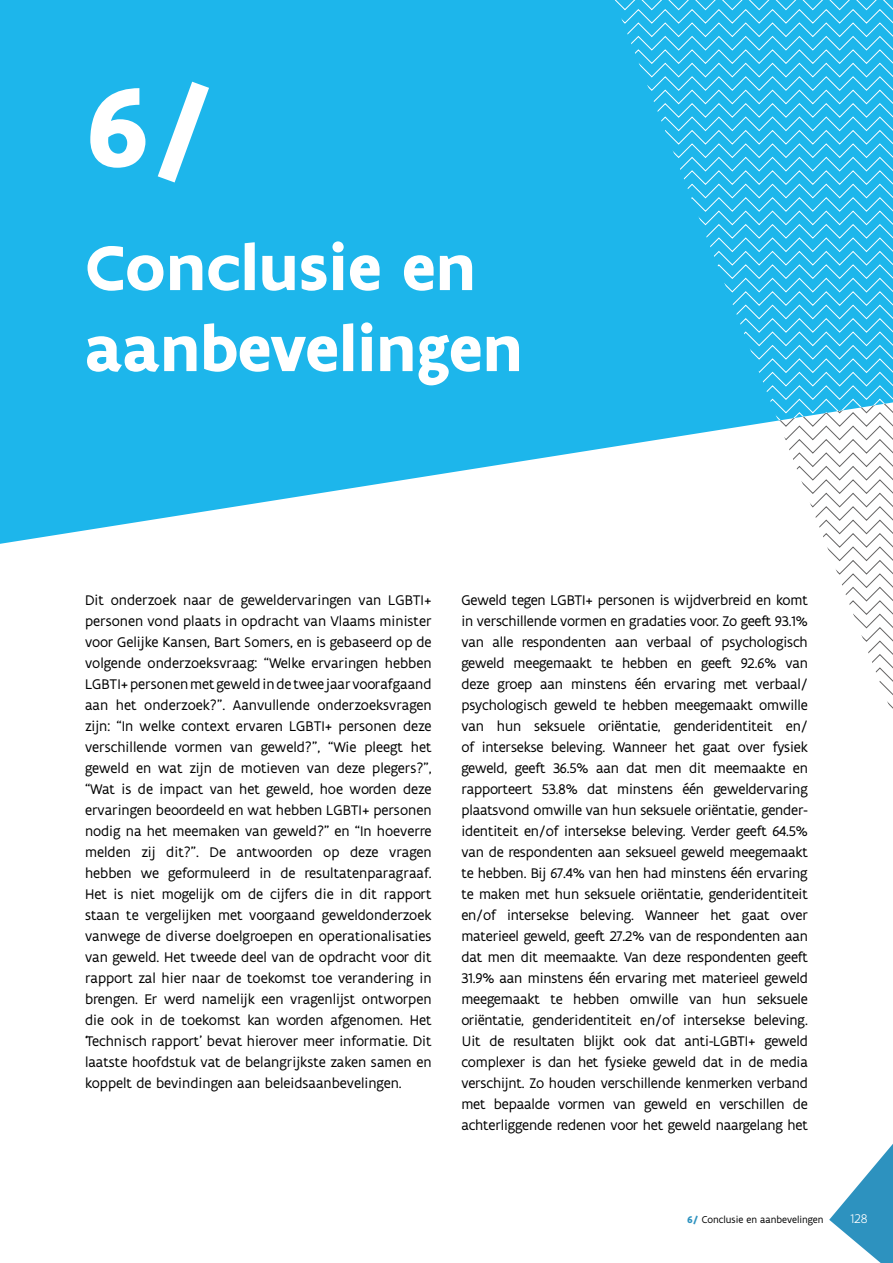
<style>
.page{position:relative;width:893px;height:1263px;background:#fff}
.page>*{position:absolute;margin:0;border:0;box-sizing:border-box;transform-origin:0 0}
.t1{font:700 120px "Flanders Art Sans";color:#fff}
._01_Hoofdstuk_30pt{font:700 67.5px/81px "Flanders Art Sans";color:#fff}
.Body_10pt{font:15px/21px "Flanders Art Sans";letter-spacing:-.01em;color:#000;text-align:justify}
.t2{font:300 13.5px "Flanders Art Sans";color:#fff}
.t3{font:10.5px "Flanders Art Sans";color:#000}
.s1{font-weight:700;color:#2d92bf}
</style>
<div class="page">
<svg style="left:829px;top:1144px;width:64px;height:119px"></svg>
<svg style="left:827px;top:544px;width:66px;height:165px"></svg>
<svg style="left:0;top:0;width:893px;height:544px;fill:#1db6eb"></svg>
<svg style="left:614px;top:0;width:279px;height:421px;background:#2fbbec"></svg>
<p class="t1" style="left:85px;top:51px;width:133px">6/</p>
<p class="_01_Hoofdstuk_30pt" style="left:85px;top:228px;width:439px">Conclusie en aanbevelingen</p>
<p class="Body_10pt" style="left:85px;top:590px;width:348px">Dit onderzoek naar de geweldervaringen van LGBTI+ personen vond plaats in opdracht van Vlaams minister voor Gelijke Kansen, Bart Somers, en is gebaseerd op de volgende onderzoeksvraag: “Welke ervaringen hebben LGBTI+ personen met geweld in de twee jaar voorafgaand aan het onderzoek?”. Aanvullende onderzoeksvragen zijn: “In welke context ervaren LGBTI+ personen deze verschillende vormen van geweld?”, “Wie pleegt het geweld en wat zijn de motieven van deze plegers?”, “Wat is de impact van het geweld, hoe worden deze ervaringen beoordeeld en wat hebben LGBTI+ personen nodig na het meemaken van geweld?” en “In hoeverre melden zij dit?”. De antwoorden op deze vragen hebben we geformuleerd in de resultatenparagraaf.<br>Het is niet mogelijk om de cijfers die in dit rapport staan te vergelijken met voorgaand geweldonderzoek vanwege de diverse doelgroepen en operationalisaties van geweld. Het tweede deel van de opdracht voor dit rapport zal hier naar de toekomst toe verandering in brengen. Er werd namelijk een vragenlijst ontworpen die ook in de toekomst kan worden afgenomen. Het ‘Technisch rapport’ bevat hierover meer informatie. Dit laatste hoofdstuk vat de belangrijkste zaken samen en koppelt de bevindingen aan beleidsaanbevelingen.</p>
<p class="Body_10pt" style="left:461px;top:590px;width:348px">Geweld tegen LGBTI+ personen is wijdverbreid en komt in verschillende vormen en gradaties voor. Zo geeft 93.1% van alle respondenten aan verbaal of psychologisch geweld meegemaakt te hebben en geeft 92.6% van deze groep aan minstens één ervaring met verbaal/ psychologisch geweld te hebben meegemaakt omwille van hun seksuele oriëntatie, genderidentiteit en/ of intersekse beleving. Wanneer het gaat over fysiek geweld, geeft 36.5% aan dat men dit meemaakte en rapporteert 53.8% dat minstens één geweldervaring plaatsvond omwille van hun seksuele oriëntatie, gender&shy;identiteit en/of intersekse beleving. Verder geeft 64.5% van de respondenten aan seksueel geweld meegemaakt te hebben. Bij 67.4% van hen had minstens één ervaring te maken met hun seksuele oriëntatie, genderidentiteit en/of intersekse beleving. Wanneer het gaat over materieel geweld, geeft 27.2% van de respondenten aan dat men dit meemaakte. Van deze respondenten geeft 31.9% aan minstens één ervaring met materieel geweld meegemaakt te hebben omwille van hun seksuele oriëntatie, genderidentiteit en/of intersekse beleving.<br>Uit de resultaten blijkt ook dat anti-LGBTI+ geweld complexer is dan het fysieke geweld dat in de media verschijnt. Zo houden verschillende kenmerken verband met bepaalde vormen van geweld en verschillen de achterliggende redenen voor het geweld naargelang het</p>
<p class="t3" style="left:687px;top:1213px;width:138px"><span class="s1">6/</span> Conclusie en aanbevelingen</p>
<p class="t2" style="left:850px;top:1210px;width:19px">128</p>
</div>
